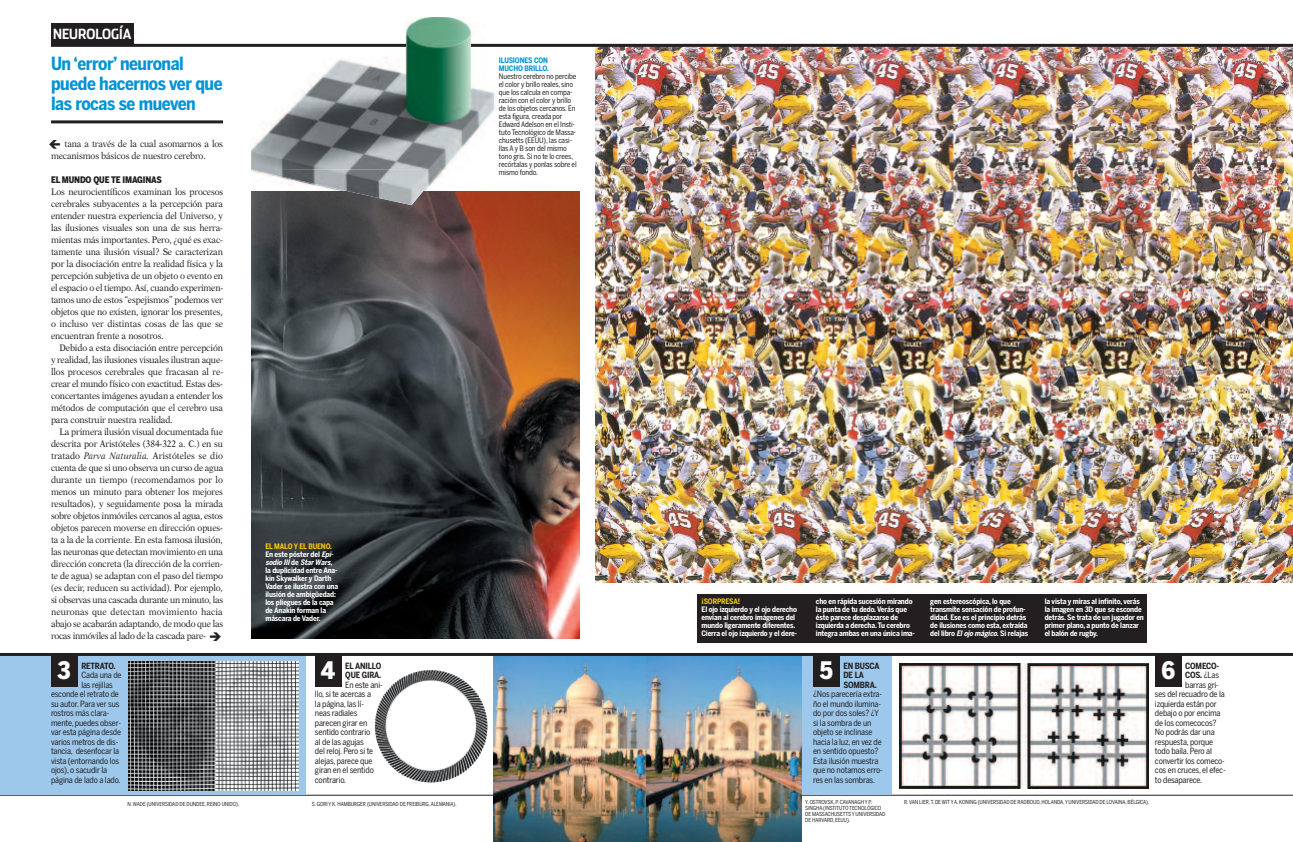
<style>
.page{position:relative;width:1293px;height:842px;background:#fff}
.page>*{position:absolute;margin:0;border:0;box-sizing:border-box;transform-origin:0 0}
.t1{font:900 24px "Benton Sans Cond";color:#fff}
.t2{font:700 18px/20px "Benton Sans Cond";letter-spacing:-.025em;color:#0093d5}
.t3{font:700 14px "Stainless Cond";color:#fff}
.t4{font:9.5px/12px "New Aster";letter-spacing:-.015em;color:#231f20;text-align:justify;scale:.9 1}
.t5{font:900 9px "Benton Sans Cond";letter-spacing:-.02em;color:#231f20}
.t6{font:8.5px/9.5px "Benton Sans Cond";letter-spacing:-.015em;color:#231f20}
.t7{font:700 8.5px/9.5px "Benton Sans Cond";letter-spacing:-.02em;color:#231f20}
.t8{font:700 7.5px/8px "Benton Sans Cond";letter-spacing:-.02em;color:#fff}
.t9{font:7.5px/8px "Benton Sans Cond";letter-spacing:-.015em;color:#231f20}
.t10{font:700 7.5px/8px "Benton Sans Cond";letter-spacing:-.02em;color:#0093d5}
.t11{font:700 7.5px "Benton Sans Cond";letter-spacing:-.02em;color:#feca0a}
.t12{font:5.5px/6px "Benton Sans Cond";letter-spacing:-.015em;color:#231f20}
.s1{font-style:italic}
.s2{color:#feca0a}
.s3{font-weight:400}
</style>
<div class="page">
<hr style="left:0;top:795px;width:1293px;height:1px;background:#231f20">
<img style="left:251px;top:17px;width:251px;height:161px">
<div style="left:0;top:655px;width:306px;height:140px;background:#9dc8eb"></div>
<div style="left:587px;top:655px;width:305px;height:140px;background:#9dc8eb"></div>
<img style="left:129px;top:661px;width:170px;height:129px">
<img style="left:494px;top:656px;width:152px;height:186px">
<img style="left:646px;top:656px;width:155px;height:186px">
<img style="left:251px;top:191px;width:328px;height:448px">
<img style="left:595px;top:47px;width:698px;height:536px">
<hr style="left:51px;top:44px;width:1242px;height:3px;background:#231f20">
<hr style="left:51px;top:120px;width:172px;height:3px;background:#231f20">
<div style="left:51px;top:23px;width:83px;height:22px;background:#231f20"></div>
<div style="left:51px;top:655px;width:26px;height:32px;background:#231f20"></div>
<div style="left:315px;top:655px;width:26px;height:32px;background:#231f20"></div>
<div style="left:813px;top:655px;width:26px;height:32px;background:#231f20"></div>
<img style="left:900px;top:664px;width:248px;height:124px">
<div style="left:1155px;top:655px;width:26px;height:32px;background:#231f20"></div>
<img style="left:375px;top:670px;width:113px;height:113px">
<img style="left:251px;top:169px;width:191px;height:36px">
<hr style="left:0;top:653px;width:1293px;height:3px;background:#231f20">
<div style="left:697px;top:594px;width:450px;height:49px;background:#231f20"></div>
<img style="left:406px;top:33px;width:64px;height:24px">
<h3 class="t3" style="left:53px;top:26px;width:80px">NEUROLOGÍA</h3>
<h2 class="t2" style="left:51px;top:54px;width:173px">Un ‘error’ neuronal puede hacernos ver que las rocas se mueven</h2>
<p class="t4" style="left:51px;top:138px;width:192px;text-indent:13px">tana a través de la cual asomarnos a los mecanismos básicos de nuestro cerebro.</p>
<p class="t5" style="left:51px;top:175px;width:112px">EL MUNDO QUE TE IMAGINAS</p>
<p class="t4" style="left:51px;top:186px;width:193px">Los neurocientíficos examinan los procesos cerebrales subyacentes a la percepción para entender nuestra experiencia del Universo, y las ilusiones visuales son una de sus herra&shy;mientas más importantes. Pero, ¿qué es exac&shy;tamente una ilusión visual? Se caracterizan por la disociación entre la realidad física y la percepción subjetiva de un objeto o evento en el espacio o el tiempo. Así, cuando experimen&shy;tamos uno de estos “espejismos” podemos ver objetos que no existen, ignorar los presentes, o incluso ver distintas cosas de las que se encuentran frente a nosotros.</p>
<p class="t4" style="left:51px;top:342px;width:193px;text-indent:9px">Debido a esta disociación entre percepción y realidad, las ilusiones visuales ilustran aque&shy;llos procesos cerebrales que fracasan al re&shy;crear el mundo físico con exactitud. Estas des&shy;concertantes imágenes ayudan a entender los métodos de computación que el cerebro usa para construir nuestra realidad.</p>
<p class="t4" style="left:51px;top:426px;width:193px;text-indent:9px">La primera ilusión visual documentada fue descrita por Aristóteles (384-322 a. C.) en su tratado <span class="s1">Parva Naturalia.</span> Aristóteles se dio cuenta de que si uno observa un curso de agua durante un tiempo (recomendamos por lo menos un minuto para obtener los mejores resultados), y seguidamente posa la mirada sobre objetos inmóviles cercanos al agua, estos objetos parecen moverse en dirección opues&shy;ta a la de la corriente. En esta famosa ilusión, las neuronas que detectan movimiento en una dirección concreta (la dirección de la corrien&shy;te de agua) se adaptan con el paso del tiempo (es decir, reducen su actividad). Por ejemplo, si observas una cascada durante un minuto, las neuronas que detectan movimiento hacia abajo se acabarán adaptando, de modo que las rocas inmóviles al lado de la cascada pare-</p>
<p class="t8" style="left:265px;top:542px;width:74px"><span class="s2">EL MALO Y EL BUENO.<br></span>En este póster del <span class="s1">Epi&shy;sodio III</span> d e <span class="s1">Star Wars, </span>la duplicidad entre Ana&shy;kin Skywalker y Darth<br>Vader se ilustra con una ilusión de ambigüedad: los pliegues de la capa de Anakin forman la máscara de Vader.</p>
<p class="t10" style="left:499px;top:57px;width:51px">ILUSIONES CON<br>MUCHO BRILLO.</p>
<p class="t9" style="left:499px;top:73px;width:79px">Nuestro cerebro no percibe el color y brillo reales, sino que los calcula en compa&shy;ración con el color y brillo de los objetos cercanos. En esta figura, creada por<br>Edward Adelson en el Insti&shy;tuto Tecnológico de Massa&shy;chusetts (EEUU), las casi&shy;llas A y B son del mismo tono gris. Si no te lo crees, recórtalas y ponlas sobre el mismo fondo.</p>
<p class="t11" style="left:701px;top:597px;width:40px">¡SORPRESA!</p>
<p class="t8" style="left:701px;top:605px;width:97px">El ojo izquierdo y el ojo derecho envían al cerebro imágenes del mundo ligeramente diferentes.<br>Cierra el ojo izquierdo y el dere-</p>
<p class="t8" style="left:816px;top:597px;width:100px">cho en rápida sucesión mirando la punta de tu dedo.Verás que éste parece desplazarse de izquierda a derecha. Tu cerebro integra ambas en una única ima-</p>
<p class="t8" style="left:930px;top:597px;width:99px">gen estereoscópica, lo que transmite sensación de profun&shy;didad. Ese es el principio detrás de ilusiones como esta, extraída del libro <span class="s1">Elojo mágico.</span>Si relajas</p>
<p class="t8" style="left:1044px;top:597px;width:101px">la vista y miras al infinito, verás la imagen en 3D que se esconde detrás. Se trata de un jugador en primer plano, a punto de lanzar el balón de rugby.</p>
<h1 class="t1" style="left:58px;top:657px;width:15px">3</h1>
<p class="t7" style="left:345px;top:661px;width:38px">EL ANILLO<br>QUE GIRA.</p>
<p class="t6" style="left:315px;top:680px;width:69px;text-indent:30px">En este ani&shy;llo, si te acercas a<br>la página, las lí-<br>neas radiales parecen girar en sentido contrario<br>al de las agujas<br>del reloj. Pero si te alejas, parece que giran en el sentido contrario.</p>
<h1 class="t1" style="left:321px;top:657px;width:16px">4</h1>
<p class="t7" style="left:843px;top:661px;width:38px">EN BUSCA<br>DE LA<br>SOMBRA.</p>
<p class="t6" style="left:813px;top:689px;width:71px">¿Nos parecería extra&shy;ño el mundo ilumina&shy;do por dos soles? ¿Y si la sombra de un objeto se inclinase hacia la luz, en vez de en sentido opuesto?<br>Esta ilusión muestra que no notamos erro&shy;res en las sombras.</p>
<h1 class="t1" style="left:820px;top:657px;width:15px">5</h1>
<p class="t7" style="left:81px;top:661px;width:36px">RETRATO.</p>
<p class="t6" style="left:81px;top:670px;width:42px">Cada una de</p>
<p class="t6" style="left:81px;top:680px;width:33px">las rejillas</p>
<p class="t6" style="left:51px;top:689px;width:69px">esconde el retrato de</p>
<p class="t6" style="left:51px;top:699px;width:70px">su autor. Para ver sus</p>
<p class="t6" style="left:51px;top:708px;width:60px">rostros más clara-</p>
<p class="t6" style="left:51px;top:718px;width:72px">mente, puedes obser-</p>
<p class="t6" style="left:51px;top:727px;width:72px">var esta página desde</p>
<p class="t6" style="left:51px;top:737px;width:69px">varios metros de dis-</p>
<p class="t6" style="left:51px;top:746px;width:70px">tancia, desenfocar la</p>
<p class="t6" style="left:51px;top:756px;width:70px">vista (entornando los</p>
<p class="t6" style="left:51px;top:765px;width:58px">ojos), o sacudir la</p>
<p class="t6" style="left:51px;top:775px;width:71px">página de lado a lado.</p>
<h1 class="t1" style="left:1161px;top:657px;width:15px">6</h1>
<p class="t7" style="left:1185px;top:661px;width:35px">COMECO-</p>
<p class="t7" style="left:1185px;top:670px;width:35px">COS. <span class="s3">¿Las</span></p>
<p class="t6" style="left:1185px;top:680px;width:35px">barras gri-</p>
<p class="t6" style="left:1155px;top:689px;width:71px">ses del recuadro de la</p>
<p class="t6" style="left:1155px;top:699px;width:63px">izquierda están por</p>
<p class="t6" style="left:1155px;top:708px;width:67px">debajo o por encima</p>
<p class="t6" style="left:1155px;top:718px;width:63px">de los comecocos?</p>
<p class="t6" style="left:1155px;top:727px;width:61px">No podrás dar una</p>
<p class="t6" style="left:1155px;top:737px;width:60px">respuesta, porque</p>
<p class="t6" style="left:1155px;top:746px;width:59px">todo baila. Pero al</p>
<p class="t6" style="left:1155px;top:756px;width:71px">convertir los comeco-</p>
<p class="t6" style="left:1155px;top:765px;width:72px">cos en cruces, el efec-</p>
<p class="t6" style="left:1155px;top:775px;width:49px">to desaparece.</p>
<p class="t12" style="left:128px;top:801px;width:113px">N.WADE (UNIVERSIDAD DE DUNDEE, REINO UNIDO).</p>
<p class="t12" style="left:312px;top:801px;width:146px">S. GORI Y K. HAMBURGER (UNIVERSIDAD DE FREIBURG, ALEMANIA).</p>
<p class="t12" style="left:904px;top:799px;width:247px">R. VAN LIER, T. DE WIT Y A. KONING (UNIVERSIDAD DE RADBOUD, HOLANDA, Y UNIVERSIDAD DE LOVAINA, BÉLGICA).</p>
<p class="t12" style="left:805px;top:799px;width:82px">Y. OSTROVSK, P. CAVANAGH Y P.<br>SINGHA (INSTITUTO TECNOLÓGICO<br>DE MASSACHUSETTS Y UNIVERSIDAD<br>DE HARVARD, EEUU).</p>
</div>
